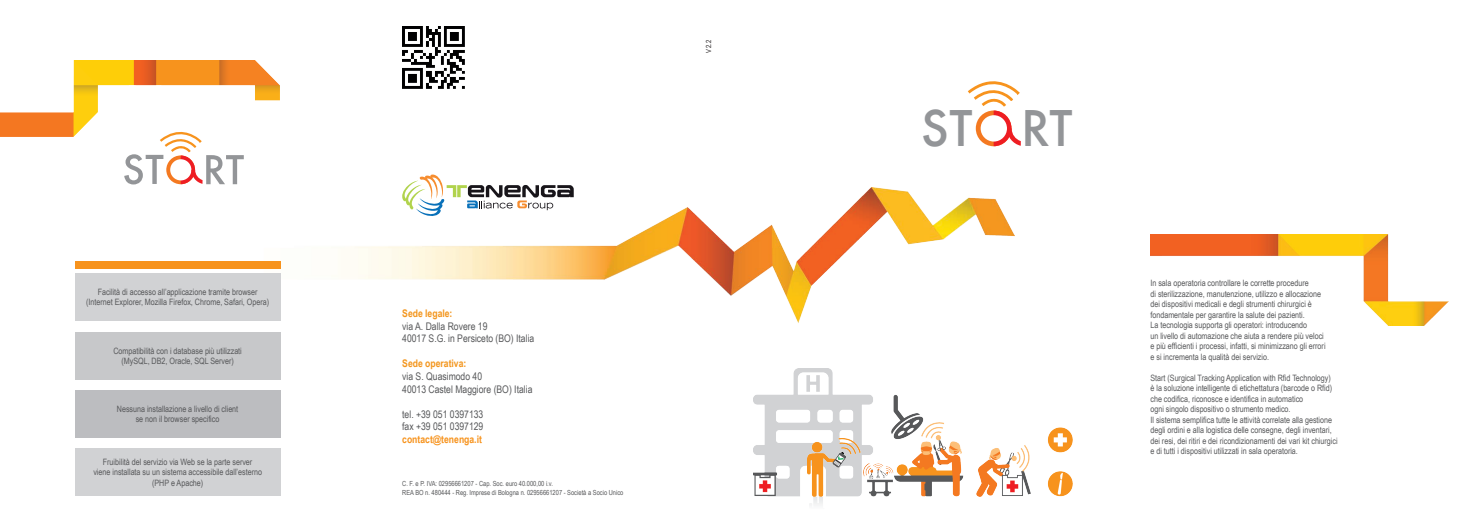
<style>
.page{position:relative;width:1459px;height:521px;background:#fff}
.page>*{position:absolute;margin:0;border:0;box-sizing:border-box;transform-origin:0 0}
.t1{font:500 47.95px "Futura";color:#939598}
.t2{font:10.5px/12.6px "Arial Narrow";color:#57585a}
.t3{font:700 10.5px "Arial Narrow";color:#f3961e}
.t4{font:700 10.5px "Arial Narrow";color:#f7931d}
.t5{font:8.75px/10.5px "Arial Narrow";color:#57585a;text-align:center}
.t6{font:7px/8.4px "Arial Narrow";color:#57585a}
.t7{font:7px "Arial Narrow";color:#231f20}
</style>
<div class="page">
<img style="left:116px;top:188px;width:898px;height:135px">
<img style="left:1150px;top:234px;width:298px;height:92px">
<img style="left:0;top:61px;width:280px;height:75px">
<img style="left:753px;top:369px;width:319px;height:128px">
<svg style="left:968px;top:81px;width:52px;height:65px"></svg>
<svg style="left:402px;top:175px;width:172px;height:41px"></svg>
<img style="left:402px;top:27px;width:62px;height:62px">
<img style="left:807px;top:438px;width:53px;height:59px">
<svg style="left:876px;top:460px;width:5px;height:3px"></svg>
<svg style="left:809px;top:496px;width:16px;height:9px"></svg>
<div style="left:75px;top:262px;width:205px;height:7px;background:#f7931d"></div>
<svg style="left:124px;top:126px;width:120px;height:58px"></svg>
<div style="left:75px;top:274px;width:205px;height:47px;background:#d1d2d4"></div>
<div style="left:75px;top:332px;width:205px;height:47px;background:#c7c8ca"></div>
<div style="left:75px;top:390px;width:205px;height:47px;background:#bcbdc0"></div>
<div style="left:75px;top:448px;width:205px;height:47px;background:#d1d2d4"></div>
<p class="t5" style="left:86px;top:286px;width:184px">Facilità di accesso all’applicazione tramite browser (Internet Explorer, Mozilla Firefox, Chrome, Safari, Opera)</p>
<p class="t5" style="left:113px;top:345px;width:130px">Compatibilità con i database più utilizzati (MySQL, DB2, Oracle, SQL Server)</p>
<p class="t5" style="left:117px;top:403px;width:123px">Nessuna installazione a livello di client se non il browser specifico</p>
<p class="t5" style="left:93px;top:456px;width:170px">Fruibilità del servizio via Web se la parte server viene installata su un sistema accessibile dall’esterno (PHP e Apache)</p>
<p class="t7" style="left:703px;top:53px;width:15px;rotate:-90deg">V 2.2</p>
<p class="t3" style="left:402px;top:305px;width:52px">Sede legale:</p>
<p class="t2" style="left:402px;top:319px;width:134px">via A. Dalla Rovere 19<br>40017 S.G. in Persiceto (BO) Italia</p>
<p class="t3" style="left:402px;top:356px;width:66px">Sede operativa:</p>
<p class="t2" style="left:402px;top:369px;width:132px">via S. Quasimodo 40<br>40013 Castel Maggiore (BO) Italia</p>
<p class="t2" style="left:402px;top:407px;width:83px">tel. +39 051 0397133 fax +39 051 0397129</p>
<p class="t4" style="left:402px;top:431px;width:81px">contact@tenenga.it</p>
<p class="t6" style="left:402px;top:479px;width:223px">C. F. e P. IVA: 02956661207 - Cap. Soc. euro 40.000,00 i.v.<br>REA BO n. 480444 - Reg. Imprese di Bologna n. 02956661207 - Società a Socio Unico</p>
<h1 class="t1" style="left:921px;top:95px;width:153px">ST RT</h1>
<p class="t5" style="left:1150px;top:278px;width:177px;text-align:left">In sala operatoria controllare le corrette procedure<br>di sterilizzazione, manutenzione, utilizzo e allocazione dei dispositivi medicali e degli strumenti chirurgici è fondamentale per garantire la salute dei pazienti.<br>La tecnologia supporta gli operatori: introducendo<br>un livello di automazione che aiuta a rendere più veloci e più efficienti i processi, infatti, si minimizzano gli errori e si incrementa la qualità dei servizio.</p>
<p class="t5" style="left:1150px;top:372px;width:189px;text-align:left">Start (Surgical Tracking Application with Rfid Technology)<br>è la soluzione intelligente di etichettatura (barcode o Rfid) che codifica, riconosce e identifica in automatico<br>ogni singolo dispositivo o strumento medico.<br>Il sistema semplifica tutte le attività correlate alla gestione degli ordini e alla logistica delle consegne, degli inventari, dei resi, dei ritiri e dei ricondizionamenti dei vari kit chiurgici e di tutti i dispositivi utilizzati in sala operatoria.</p>
</div>
